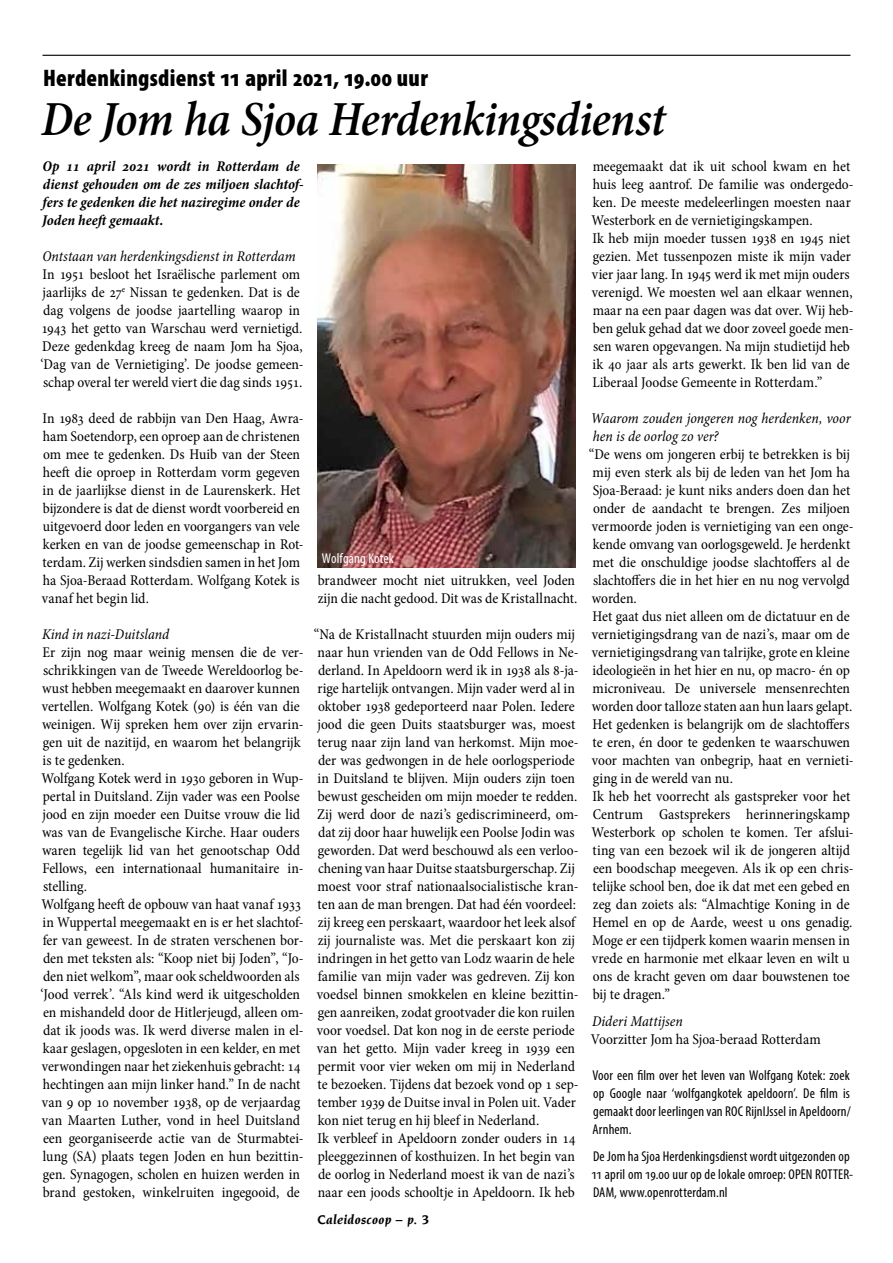
<style>
.page{position:relative;width:893px;height:1263px;background:#fff}
.page>*{position:absolute;margin:0;border:0;box-sizing:border-box;transform-origin:0 0}
.t1{font:italic 600 condensed 49.5px "Minion Pro";letter-spacing:-.015em;color:#000}
.t2{font:900 condensed 24px "Myriad Pro";letter-spacing:.015em;color:#000}
.t3{font:condensed 15px/18px "Minion Pro";letter-spacing:-.005em;color:#000}
.t4{font:italic condensed 15px/18px "Minion Pro";color:#000}
.t5{font:italic 700 condensed 15px/18px "Minion Pro";color:#000}
.t6{font:condensed 14.25px/18px "Myriad Pro";letter-spacing:.01em;color:#000;text-align:justify}
.t7{font:condensed 14.25px "Myriad Pro";letter-spacing:.01em;color:#fff}
.t8{font:italic 700 13.5px "Novarese";letter-spacing:.025em;color:#000}
</style>
<div class="page">
<img style="left:317px;top:164px;width:258px;height:403px">
<hr style="left:43px;top:55px;width:807px;height:1px;background:#000">
<h2 class="t2" style="left:43px;top:63px;width:386px">Herdenkingsdienst 11 april 2021, 19.00 uur</h2>
<h1 class="t1" style="left:41px;top:86px;width:626px">De Jom ha Sjoa Herdenkingsdienst</h1>
<p class="t5" style="left:42px;top:157px;width:263px">Op 11 april 2021 wordt in Rotterdam de dienst gehouden om de zes miljoen slachtof&shy;fers te gedenken die het naziregime onder de Joden heeft gemaakt.</p>
<p class="t4" style="left:42px;top:247px;width:255px">Ontstaan van herdenkingsdienst in Rotterdam</p>
<p class="t3" style="left:41px;top:265px;width:265px">In 1951 besloot het Israëlische parlement om jaarlijks de 27<sup>e</sup> Nissan te gedenken. Dat is de dag volgens de joodse jaartelling waarop in 1943 het getto van Warschau werd vernietigd.<br>Deze gedenkdag kreeg de naam Jom ha Sjoa, ‘Dag van de Vernietiging’. De joodse gemeen&shy;schap overal ter wereld viert die dag sinds 1951.</p>
<p class="t3" style="left:42px;top:409px;width:263px">In 1983 deed de rabbijn van Den Haag, Awra&shy;ham Soetendorp, een oproep aan de christenen om mee te gedenken. Ds Huib van der Steen heeft die oproep in Rotterdam vorm gegeven in de jaarlijkse dienst in de Laurenskerk. Het bijzondere is dat de dienst wordt voorbereid en uitgevoerd door leden en voorgangers van vele kerken en van de joodse gemeenschap in Rot&shy;terdam. Zij werken sindsdien samen in het Jom ha Sjoa-Beraad Rotterdam. Wolfgang Kotek is vanaf het begin lid.</p>
<p class="t4" style="left:42px;top:625px;width:129px">Kind in nazi-Duitsland</p>
<p class="t3" style="left:41px;top:643px;width:265px">Er zijn nog maar weinig mensen die de ver&shy;schrikkingen van de Tweede Wereldoorlog be&shy;wust hebben meegemaakt en daarover kunnen vertellen. Wolfgang Kotek (90) is één van die weinigen. Wij spreken hem over zijn ervarin&shy;gen uit de nazitijd, en waarom het belangrijk is te gedenken.<br>Wolfgang Kotek werd in 1930 geboren in Wup&shy;pertal in Duitsland. Zijn vader was een Poolse jood en zijn moeder een Duitse vrouw die lid was van de Evangelische Kirche. Haar ouders waren tegelijk lid van het genootschap Odd Fellows, een internationaal humanitaire in&shy;stelling.<br>Wolfgang heeft de opbouw van haat vanaf 1933 in Wuppertal meegemaakt en is er het slachtof&shy;fer van geweest. In de straten verschenen bor&shy;den met teksten als: “Koop niet bij Joden”, “Jo&shy;den niet welkom”, maar ook scheldwoorden als ‘Jood verrek’. “Als kind werd ik uitgescholden en mishandeld door de Hitlerjeugd, alleen om&shy;dat ik joods was. Ik werd diverse malen in el&shy;kaar geslagen, opgesloten in een kelder, en met verwondingen naar het ziekenhuis gebracht: 14 hechtingen aan mijn linker hand.” In de nacht van 9 op 10 november 1938, op de verjaardag van Maarten Luther, vond in heel Duitsland een georganiseerde actie van de Sturmabtei&shy;lung (SA) plaats tegen Joden en hun bezittin&shy;gen. Synagogen, scholen en huizen werden in brand gestoken, winkelruiten ingegooid, de</p>
<p class="t7" style="left:322px;top:549px;width:73px">Wolfgang Kotek</p>
<p class="t3" style="left:318px;top:571px;width:261px">brandweer mocht niet uitrukken, veel Joden zijn die nacht gedood. Dit was de Kristallnacht.</p>
<p class="t3" style="left:314px;top:625px;width:266px">“Na de Kristallnacht stuurden mijn ouders mij naar hun vrienden van de Odd Fellows in Ne&shy;derland. In Apeldoorn werd ik in 1938 als 8-ja&shy;rige hartelijk ontvangen. Mijn vader werd al in oktober 1938 gedeporteerd naar Polen. Iedere jood die geen Duits staatsburger was, moest terug naar zijn land van herkomst. Mijn moe&shy;der was gedwongen in de hele oorlogsperiode in Duitsland te blijven. Mijn ouders zijn toen bewust gescheiden om mijn moeder te redden.<br>Zij werd door de nazi’s gediscrimineerd, om&shy;dat zij door haar huwelijk een Poolse Jodin was geworden. Dat werd beschouwd als een verloo&shy;chening van haar Duitse staatsburgerschap. Zij moest voor straf nationaalsocialistische kran&shy;ten aan de man brengen. Dat had één voordeel: zij kreeg een perskaart, waardoor het leek alsof zij journaliste was. Met die perskaart kon zij indringen in het getto van Lodz waarin de hele familie van mijn vader was gedreven. Zij kon voedsel binnen smokkelen en kleine bezittin&shy;gen aanreiken, zodat grootvader die kon ruilen voor voedsel. Dat kon nog in de eerste periode van het getto. Mijn vader kreeg in 1939 een permit voor vier weken om mij in Nederland te bezoeken. Tijdens dat bezoek vond op 1 sep&shy;tember 1939 de Duitse inval in Polen uit. Vader kon niet terug en hij bleef in Nederland.<br>Ik verbleef in Apeldoorn zonder ouders in 14 pleeggezinnen of kosthuizen. In het begin van de oorlog in Nederland moest ik van de nazi’s naar een joods schooltje in Apeldoorn. Ik heb</p>
<p class="t8" style="left:317px;top:1212px;width:113px">Caleidoscoop – p. 3</p>
<p class="t3" style="left:591px;top:157px;width:264px">meegemaakt dat ik uit school kwam en het huis leeg aantrof. De familie was ondergedo&shy;ken. De meeste medeleerlingen moesten naar Westerbork en de vernietigingskampen.<br>Ik heb mijn moeder tussen 1938 en 1945 niet gezien. Met tussenpozen miste ik mijn vader vier jaar lang. In 1945 werd ik met mijn ouders verenigd. We moesten wel aan elkaar wennen, maar na een paar dagen was dat over. Wij heb&shy;ben geluk gehad dat we door zoveel goede men&shy;sen waren opgevangen. Na mijn studietijd heb ik 40 jaar als arts gewerkt. Ik ben lid van de Liberaal Joodse Gemeente in Rotterdam.”</p>
<p class="t4" style="left:591px;top:409px;width:261px">Waarom zouden jongeren nog herdenken, voor hen is de oorlog zo ver?</p>
<p class="t3" style="left:589px;top:445px;width:266px">“De wens om jongeren erbij te betrekken is bij mij even sterk als bij de leden van het Jom ha Sjoa-Beraad: je kunt niks anders doen dan het onder de aandacht te brengen. Zes miljoen vermoorde joden is vernietiging van een onge&shy;kende omvang van oorlogsgeweld. Je herdenkt met die onschuldige joodse slachtoffers al de slachtoffers die in het hier en nu nog vervolgd worden.<br>Het gaat dus niet alleen om de dictatuur en de vernietigingsdrang van de nazi’s, maar om de vernietigingsdrang van talrijke, grote en kleine ideologieën in het hier en nu, op macro- én op microniveau. De universele mensenrechten worden door talloze staten aan hun laars gelapt.<br>Het gedenken is belangrijk om de slachtoffers te eren, én door te gedenken te waarschuwen voor machten van onbegrip, haat en vernieti&shy;ging in de wereld van nu.<br>Ik heb het voorrecht als gastspreker voor het Centrum Gastsprekers herinneringskamp Westerbork op scholen te komen. Ter afslui&shy;ting van een bezoek wil ik de jongeren altijd een boodschap meegeven. Als ik op een chris&shy;telijke school ben, doe ik dat met een gebed en zeg dan zoiets als: “Almachtige Koning in de Hemel en op de Aarde, weest u ons genadig.<br>Moge er een tijdperk komen waarin mensen in vrede en harmonie met elkaar leven en wilt u ons de kracht geven om daar bouwstenen toe bij te dragen.”</p>
<p class="t4" style="left:592px;top:1012px;width:92px">Dideri Mattijsen</p>
<p class="t3" style="left:591px;top:1030px;width:231px">Voorzitter Jom ha Sjoa-beraad Rotterdam</p>
<p class="t6" style="left:593px;top:1066px;width:260px">Voor een film over het leven van Wolfgang Kotek: zoek op Google naar ‘wolfgangkotek apeldoorn’. De film is gemaakt door leerlingen van ROC RijnIJssel in Apeldoorn/ Arnhem.</p>
<p class="t6" style="left:591px;top:1147px;width:263px;text-align:left">De Jom ha Sjoa Herdenkingsdienst wordt uitgezonden op<br>11 april om 19.00 uur op de lokale omroep: OPEN ROTTER-<br>DAM, www.openrotterdam.nl</p>
</div>
